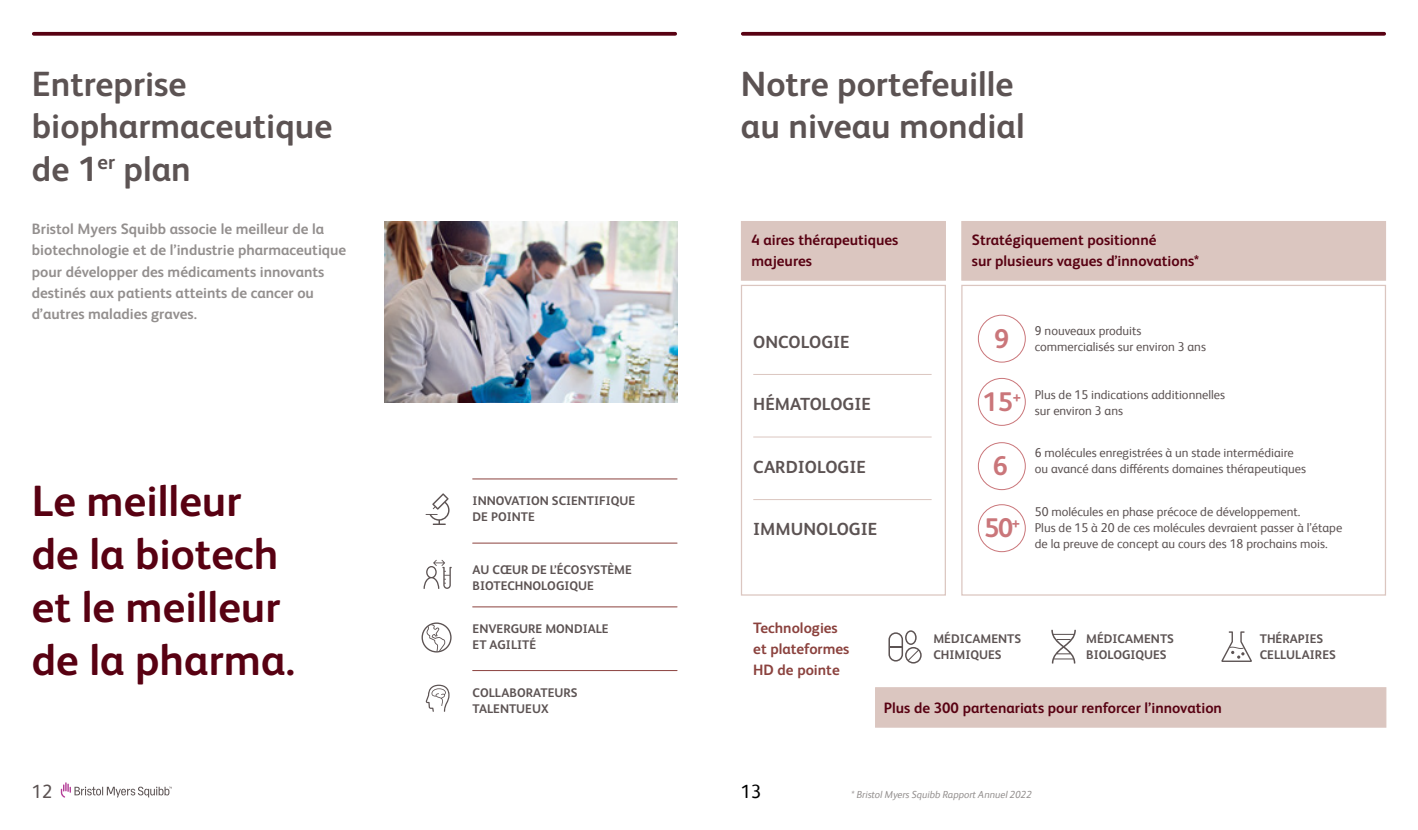
<style>
.page{position:relative;width:1418px;height:830px;background:#fff}
.page>*{position:absolute;margin:0;border:0;box-sizing:border-box;transform-origin:0 0}
.t1{font:700 43.75px/53.1px "BMS Humanity";color:#580112}
.t2{font:700 35px/42.5px "BMS Humanity";color:#5c5353}
.t3{font:700 27px "BMS Humanity";color:#ca767a}
.t4{font:18.75px "BMS Humanity";color:#5c5353}
.t5{font:18.75px "BMS Humanity";color:#000}
.t6{font:700 17.5px "BMS Humanity";color:#5c5353}
.t7{font:700 15px/21.2px "BMS Humanity";color:#938f8e}
.t8{font:700 15px/21.2px "BMS Humanity";color:#580112}
.t9{font:700 15px/21.2px "BMS Humanity";color:#8b423e}
.t10{font:12.5px/16px "BMS Humanity";color:#5c5353}
.t11{font:700 12.5px/16px "BMS Humanity";color:#5c5353}
.t12{font:italic 10px "BMS Humanity";color:#938f8e}
</style>
<div class="page">
<img style="left:384px;top:221px;width:293px;height:181px">
<svg style="left:742px;top:32px;width:642px;height:4px;background:#651525"></svg>
<svg style="left:34px;top:32px;width:641px;height:4px;background:#651525"></svg>
<div style="left:961px;top:285px;width:424px;height:310px;border:1px solid #dbc6c0"></div>
<div style="left:741px;top:285px;width:205px;height:310px;border:1px solid #dbc6c0"></div>
<div style="left:741px;top:221px;width:205px;height:59px;background:#dbc6c0"></div>
<div style="left:875px;top:686px;width:511px;height:41px;background:#dbc6c0;border:1px solid #dbc6c0"></div>
<div style="left:961px;top:221px;width:424px;height:59px;background:#dbc6c0"></div>
<hr style="left:472px;top:478px;width:205px;height:1px;background:#8b423e">
<hr style="left:472px;top:542px;width:205px;height:1px;background:#8b423e">
<hr style="left:472px;top:606px;width:205px;height:1px;background:#8b423e">
<hr style="left:472px;top:670px;width:205px;height:1px;background:#8b423e">
<div style="left:977px;top:314px;width:48px;height:48px;border:1px solid #ca767a;border-radius:50%"></div>
<div style="left:977px;top:378px;width:48px;height:47px;border:1px solid #ca767a;border-radius:50%"></div>
<div style="left:977px;top:442px;width:48px;height:48px;border:1px solid #ca767a;border-radius:50%"></div>
<div style="left:977px;top:504px;width:48px;height:48px;border:1px solid #ca767a;border-radius:50%"></div>
<hr style="left:753px;top:374px;width:178px;height:1px;background:#dbc6c0">
<hr style="left:753px;top:436px;width:178px;height:1px;background:#dbc6c0">
<hr style="left:753px;top:499px;width:178px;height:1px;background:#dbc6c0">
<svg style="left:425px;top:493px;width:24px;height:31px"></svg>
<svg style="left:423px;top:559px;width:28px;height:29px"></svg>
<svg style="left:421px;top:622px;width:30px;height:30px"></svg>
<svg style="left:425px;top:684px;width:24px;height:27px"></svg>
<svg style="left:888px;top:630px;width:33px;height:33px"></svg>
<svg style="left:1051px;top:629px;width:24px;height:34px"></svg>
<svg style="left:1221px;top:631px;width:30px;height:30px"></svg>
<svg style="left:61px;top:782px;width:111px;height:15px"></svg>
<h2 class="t2" style="left:32px;top:61px;width:302px">Entreprise biopharmaceutique de 1<sup>er</sup> plan</h2>
<h2 class="t2" style="left:741px;top:61px;width:285px">Notre portefeuille au niveau mondial</h2>
<p class="t7" style="left:32px;top:217px;width:316px">Bristol Myers Squibb associe le meilleur de la biotechnologie et de l’industrie pharmaceutique pour développer des médicaments innovants destinés aux patients atteints de cancer ou d’autres maladies graves.</p>
<h1 class="t1" style="left:32px;top:472px;width:264px">Le meilleur de la biotech et le meilleur de la pharma.</h1>
<p class="t11" style="left:472px;top:492px;width:164px">INNOVATION SCIENTIFIQUE<br>DE POINTE</p>
<p class="t11" style="left:472px;top:561px;width:161px">AU CŒUR DE L’ÉCOSYSTÈME<br>BIOTECHNOLOGIQUE</p>
<p class="t11" style="left:472px;top:619px;width:137px">ENVERGURE MONDIALE<br>ET AGILITÉ</p>
<p class="t11" style="left:472px;top:683px;width:106px">COLLABORATEURS<br>TALENTUEUX</p>
<p class="t8" style="left:751px;top:228px;width:148px">4 aires thérapeutiques majeures</p>
<p class="t8" style="left:971px;top:228px;width:229px">Stratégiquement positionné<br>sur plusieurs vagues d’innovations*</p>
<h3 class="t6" style="left:753px;top:329px;width:98px">ONCOLOGIE</h3>
<h3 class="t6" style="left:753px;top:391px;width:119px">HÉMATOLOGIE</h3>
<h3 class="t6" style="left:753px;top:454px;width:114px">CARDIOLOGIE</h3>
<h3 class="t6" style="left:753px;top:516px;width:125px">IMMUNOLOGIE</h3>
<h3 class="t3" style="left:994px;top:319px;width:17px">9</h3>
<h3 class="t3" style="left:982px;top:382px;width:40px">15<sup>+</sup></h3>
<h3 class="t3" style="left:992px;top:446px;width:17px">6</h3>
<h3 class="t3" style="left:984px;top:508px;width:37px">50<sup>+</sup></h3>
<p class="t10" style="left:1034px;top:321px;width:173px">9 nouveaux produits commercialisés sur environ 3 ans</p>
<p class="t10" style="left:1034px;top:385px;width:192px">Plus de 15 indications additionnelles sur environ 3 ans</p>
<p class="t10" style="left:1034px;top:444px;width:273px">6 molécules enregistrées à un stade intermédiaire ou avancé dans différents domaines thérapeutiques</p>
<p class="t10" style="left:1034px;top:502px;width:309px">50 molécules en phase précoce de développement.<br>Plus de 15 à 20 de ces molécules devraient passer à l’étape de la preuve de concept au cours des 18 prochains mois.</p>
<p class="t9" style="left:753px;top:616px;width:98px">Technologies et plateformes<br>HD de pointe</p>
<p class="t11" style="left:933px;top:630px;width:89px">MÉDICAMENTS<br>CHIMIQUES</p>
<p class="t11" style="left:1086px;top:630px;width:89px">MÉDICAMENTS<br>BIOLOGIQUES</p>
<p class="t11" style="left:1259px;top:630px;width:77px">THÉRAPIES<br>CELLULAIRES</p>
<p class="t8" style="left:883px;top:695px;width:339px">Plus de 300 partenariats pour renforcer l’innovation</p>
<h3 class="t4" style="left:32px;top:777px;width:22px">12</h3>
<h3 class="t5" style="left:741px;top:777px;width:22px">13</h3>
<p class="t12" style="left:851px;top:786px;width:182px">* Bristol Myers Squibb Rapport Annuel 2022</p>
</div>
